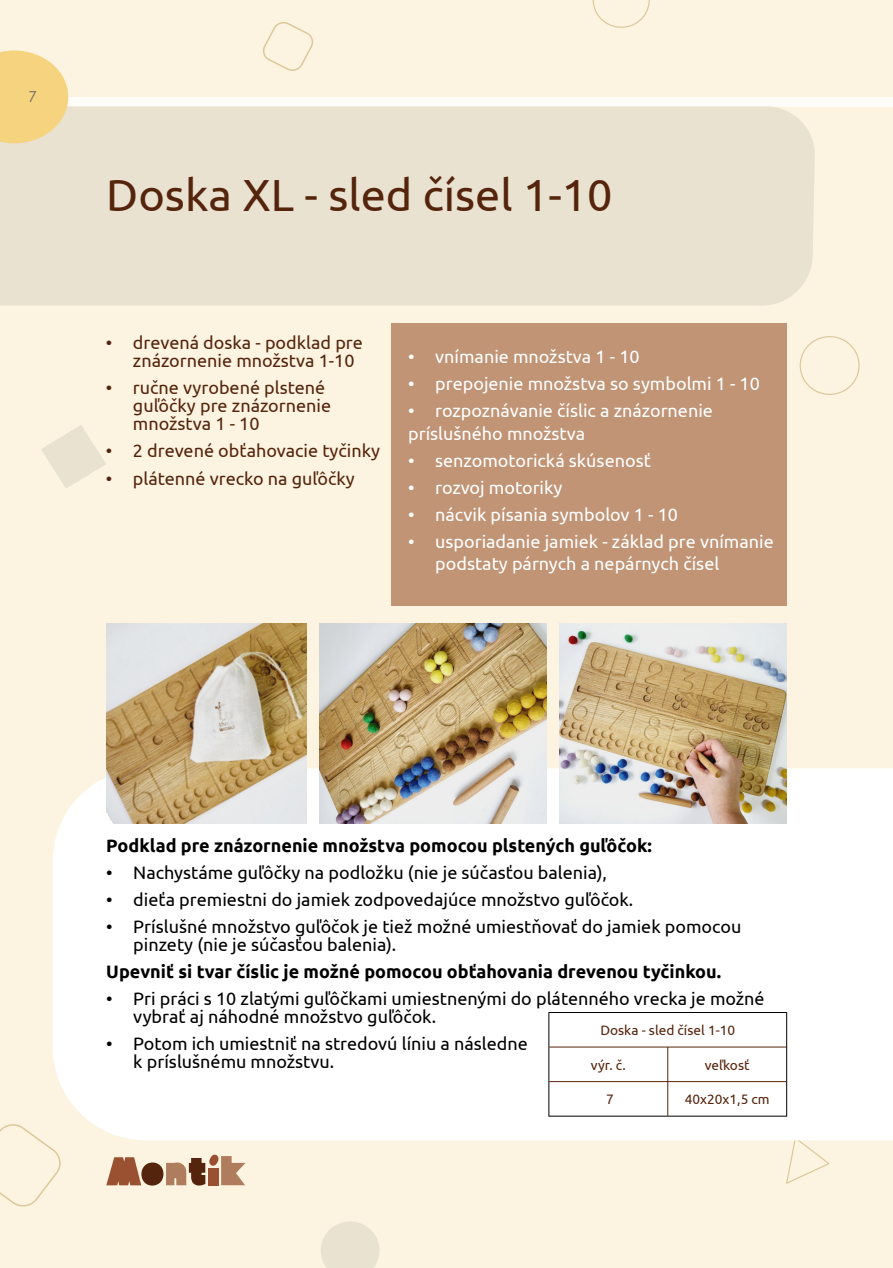
<style>
.page{position:relative;width:893px;height:1268px;background:#fff}
.page>*{position:absolute;margin:0;border:0;box-sizing:border-box;transform-origin:0 0}
.t1{font:45px "Ubuntu";color:#55240c}
.t2{font:18px/18px "Ubuntu";color:#000}
.t3{font:18px/22.5px "Ubuntu";color:#fff}
.t4{font:18px/18px "Ubuntu";color:#55240c}
.t5{font:700 18px "Ubuntu";color:#000}
.t6{font:15px "Century Gothic";color:#666}
.t7{font:13.65px "Ubuntu";color:#55240c}
</style>
<div class="page">
<div style="left:0;top:0;width:893px;height:1267px;background:#fcf4e1"></div>
<svg style="left:263px;top:22px;width:51px;height:49px"></svg>
<svg style="left:592px;top:0;width:58px;height:28px"></svg>
<svg style="left:41px;top:425px;width:65px;height:63px"></svg>
<svg style="left:0;top:1124px;width:61px;height:83px"></svg>
<svg style="left:321px;top:1221px;width:59px;height:46px"></svg>
<svg style="left:799px;top:336px;width:61px;height:59px"></svg>
<svg style="left:786px;top:1140px;width:44px;height:44px"></svg>
<svg style="left:106px;top:1154px;width:140px;height:31px"></svg>
<div style="left:0;top:97px;width:893px;height:9px;background:#fefcf8"></div>
<div style="left:0;top:106px;width:815px;height:199px;background:#e9e2d0"></div>
<div style="left:53px;top:768px;width:840px;height:372px;background:#fff"></div>
<svg style="left:0;top:50px;width:126px;height:93px"></svg>
<div style="left:391px;top:323px;width:396px;height:282px;background:#c09475"></div>
<img style="left:106px;top:623px;width:200px;height:200px">
<img style="left:319px;top:623px;width:228px;height:200px">
<img style="left:560px;top:623px;width:227px;height:200px">
<div style="left:549px;top:1012px;width:237px;height:103px;background:#fff"></div>
<hr style="left:548px;top:1011px;width:1px;height:105px;background:#000">
<hr style="left:786px;top:1011px;width:1px;height:105px;background:#000">
<hr style="left:667px;top:1046px;width:1px;height:69px;background:#55240c">
<hr style="left:549px;top:1011px;width:238px;height:1px;background:#000">
<hr style="left:549px;top:1115px;width:238px;height:1px;background:#000">
<hr style="left:549px;top:1046px;width:237px;height:1px;background:#55240c">
<hr style="left:549px;top:1080px;width:237px;height:1px;background:#55240c">
<p class="t6" style="left:28px;top:91px;width:10px">7</p>
<h1 class="t1" style="left:106px;top:176px;width:508px">Doska XL - sled čísel 1-10</h1>
<p class="t4" style="left:133px;top:335px;width:231px;text-indent:-27px">• drevená doska - podklad pre znázornenie množstva 1-10</p>
<p class="t4" style="left:133px;top:380px;width:200px;text-indent:-27px">• ručne vyrobené plstené guľôčky pre znázornenie množstva 1 - 10</p>
<p class="t4" style="left:106px;top:443px;width:276px">• 2 drevené obťahovacie tyčinky</p>
<p class="t4" style="left:106px;top:470px;width:250px">• plátenné vrecko na guľôčky</p>
<p class="t3" style="left:408px;top:346px;width:233px">• vnímanie množstva 1 - 10</p>
<p class="t3" style="left:408px;top:373px;width:353px">• prepojenie množstva so symbolmi 1 - 10</p>
<p class="t3" style="left:408px;top:400px;width:306px">• rozpoznávanie číslic a znázornenie príslušného množstva</p>
<p class="t3" style="left:408px;top:450px;width:244px">• senzomotorická skúsenosť</p>
<p class="t3" style="left:408px;top:477px;width:156px">• rozvoj motoriky</p>
<p class="t3" style="left:408px;top:504px;width:271px">• nácvik písania symbolov 1 - 10</p>
<p class="t3" style="left:435px;top:531px;width:340px;text-indent:-27px">• usporiadanie jamiek - základ pre vnímanie podstaty párnych a nepárnych čísel</p>
<p class="t5" style="left:106px;top:838px;width:547px">Podklad pre znázornenie množstva pomocou plstených guľôčok:</p>
<p class="t2" style="left:106px;top:864px;width:502px">• Nachystáme guľôčky na podložku (nie je súčasťou balenia),</p>
<p class="t2" style="left:106px;top:891px;width:528px">• dieťa premiestni do jamiek zodpovedajúce množstvo guľôčok.</p>
<p class="t2" style="left:133px;top:918px;width:609px;text-indent:-27px">• Príslušné množstvo guľôčok je tiež možné umiestňovať do jamiek pomocou pinzety (nie je súčasťou balenia).</p>
<p class="t5" style="left:106px;top:964px;width:616px">Upevniť si tvar číslic je možné pomocou obťahovania drevenou tyčinkou.</p>
<p class="t2" style="left:133px;top:990px;width:633px;text-indent:-27px">• Pri práci s 10 zlatými guľôčkami umiestnenými do plátenného vrecka je možné vybrať aj náhodné množstvo guľôčok.</p>
<p class="t2" style="left:133px;top:1035px;width:396px;text-indent:-27px">• Potom ich umiestniť na stredovú líniu a následne k príslušnému množstvu.</p>
<p class="t7" style="left:600px;top:1024px;width:136px">Doska - sled čísel 1-10</p>
<p class="t7" style="left:591px;top:1058px;width:36px">výr. č.</p>
<p class="t7" style="left:705px;top:1058px;width:46px">veľkosť</p>
<p class="t7" style="left:606px;top:1093px;width:9px">7</p>
<p class="t7" style="left:685px;top:1093px;width:86px">40x20x1,5 cm</p>
</div>
